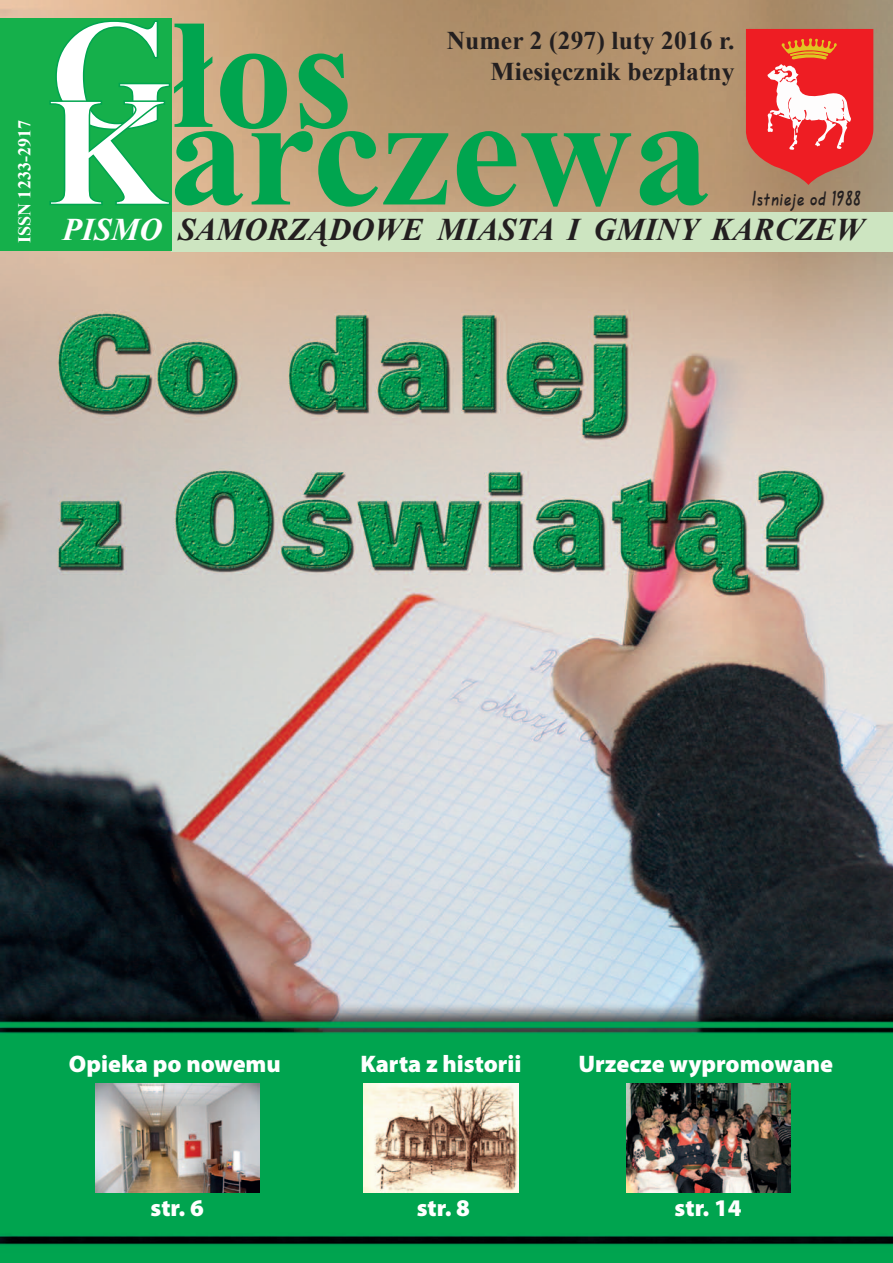
<style>
.page{position:relative;width:893px;height:1263px;background:#fff}
.page>*{position:absolute;margin:0;border:0;box-sizing:border-box;transform-origin:0 0}
.t1{font:italic 700 31.5px "Times New Roman";color:#231f20}
.t2{font:700 25.5px/30.6px "Times New Roman";letter-spacing:.005em;color:#231f20;text-align:right}
.t3{font:900 24px "Myriad Pro";color:#fff}
.t4{font:19.5px "EFN Kreska";letter-spacing:.05em;color:#231f20}
.t5{font:700 18px "Times New Roman";letter-spacing:.005em;color:#fff}
.s1{color:#fff}
</style>
<div class="page">
<img style="left:0;top:0;width:893px;height:1263px">
<div style="left:171px;top:212px;width:722px;height:40px;background:#cde5c1"></div>
<div style="left:0;top:18px;width:171px;height:233px;background:#15b04b"></div>
<svg style="left:49px;top:20px;width:399px;height:187px"></svg>
<svg style="left:457px;top:131px;width:174px;height:76px;background:#6a9e64"></svg>
<svg style="left:640px;top:131px;width:68px;height:74px;background:#4f9f5d"></svg>
<svg style="left:746px;top:29px;width:127px;height:156px;background:#e74d49"></svg>
<img style="left:363px;top:1083px;width:156px;height:109px">
<img style="left:626px;top:1083px;width:164px;height:109px">
<img style="left:96px;top:1083px;width:163px;height:109px">
<p class="t5" style="left:12px;top:243px;width:125px;rotate:-90deg">ISSN 1233-2917</p>
<p class="t2" style="left:447px;top:25px;width:289px">Numer 2 (297) luty 2016 r.<br>Miesięcznik bezpłatny</p>
<p class="t4" style="left:752px;top:187px;width:110px">Istnieje od 1988</p>
<p class="t1" style="left:63px;top:208px;width:803px"><span class="s1">PISMO</span> SAMORZĄDOWE MIASTA I GMINY KARCZEW</p>
<p class="t3" style="left:69px;top:1051px;width:214px">Opieka po nowemu</p>
<p class="t3" style="left:151px;top:1195px;width:55px">str. 6</p>
<p class="t3" style="left:360px;top:1051px;width:163px">Karta z historii</p>
<p class="t3" style="left:417px;top:1195px;width:55px">str. 8</p>
<p class="t3" style="left:578px;top:1051px;width:256px">Urzecze wypromowane</p>
<p class="t3" style="left:675px;top:1195px;width:69px">str. 14</p>
</div>
